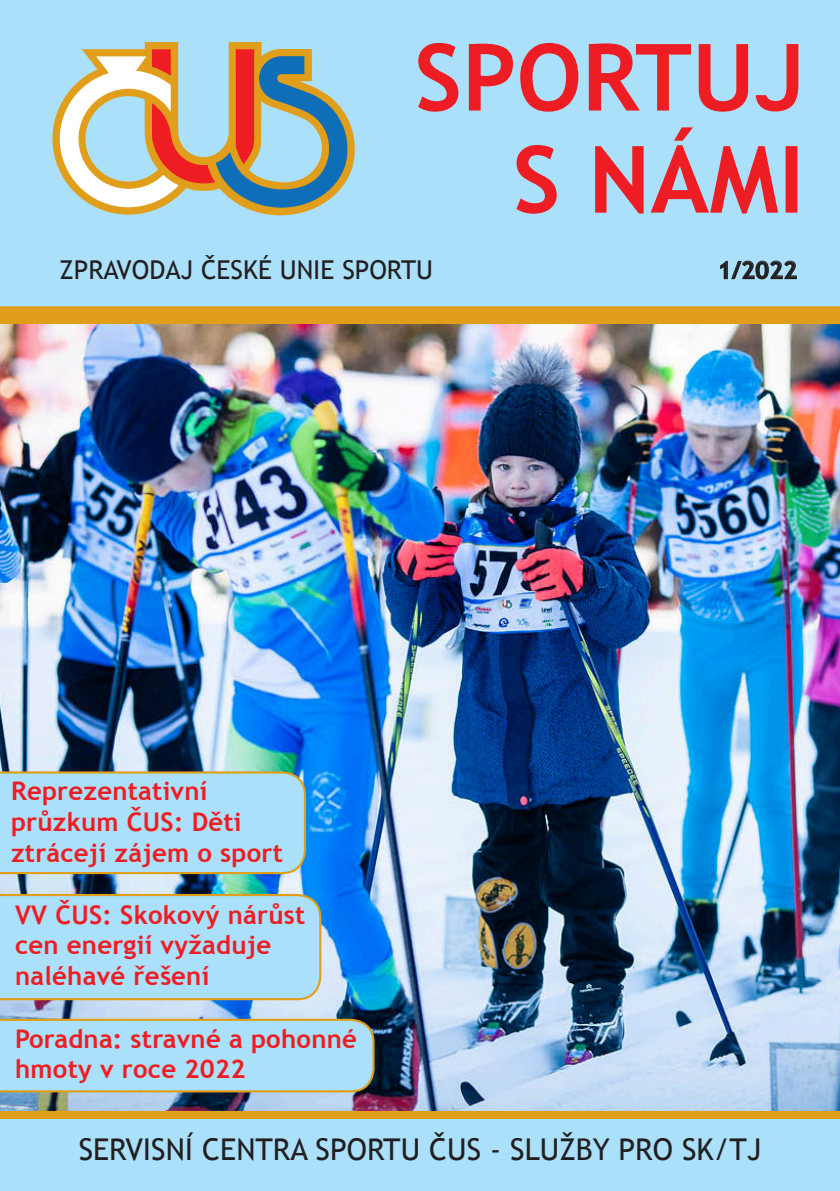
<style>
.page{position:relative;width:840px;height:1191px;background:#fff}
.page>*{position:absolute;margin:0;border:0;box-sizing:border-box;transform-origin:0 0}
.t1{font:30px "Trebuchet MS";color:#231f20}
.t2{font:26px "Trebuchet MS";color:#231f20}
.t3{font:700 25.6px/30.8px "Trebuchet MS";letter-spacing:.01em;color:#ee1d23}
.t4{font:700 24px "Trebuchet MS";color:#231f20}
</style>
<div class="page">
<div style="left:0;top:0;width:839px;height:312px;background:#aae0f9"></div>
<div style="left:0;top:1119px;width:839px;height:72px;background:#aae0f9"></div>
<svg style="left:52px;top:42px;width:302px;height:173px"></svg>
<svg style="left:60px;top:49px;width:287px;height:159px"></svg>
<svg style="left:720px;top:260px;width:76px;height:20px"></svg>
<svg style="left:516px;top:127px;width:281px;height:87px"></svg>
<svg style="left:418px;top:43px;width:379px;height:69px"></svg>
<div style="left:0;top:306px;width:839px;height:24px;background:#e09e1b"></div>
<img style="left:0;top:325px;width:839px;height:786px">
<div style="left:0;top:1111px;width:839px;height:8px;background:#e09e1b"></div>
<svg style="left:0;top:893px;width:322px;height:108px;background:#abdcee"></svg>
<svg style="left:0;top:770px;width:307px;height:105px;background:#a9daed"></svg>
<svg style="left:0;top:1017px;width:375px;height:76px;background:#abd8e8"></svg>
<p class="t2" style="left:60px;top:254px;width:374px">ZPRAVODAJ ČESKÉ UNIE SPORTU</p>
<p class="t4" style="left:717px;top:255px;width:81px">1/2022</p>
<p class="t3" style="left:11px;top:775px;width:273px">Reprezentativní průzkum ČUS: Děti ztrácejí zájem o sport</p>
<p class="t3" style="left:15px;top:899px;width:292px">VV ČUS: Skokový nárůst cen energií vyžaduje naléhavé řešení</p>
<p class="t3" style="left:15px;top:1023px;width:343px">Poradna: stravné a pohonné hmoty v roce 2022</p>
<p class="t1" style="left:79px;top:1132px;width:683px">SERVISNÍ CENTRA SPORTU ČUS - SLUŽBY PRO SK/TJ</p>
</div>
